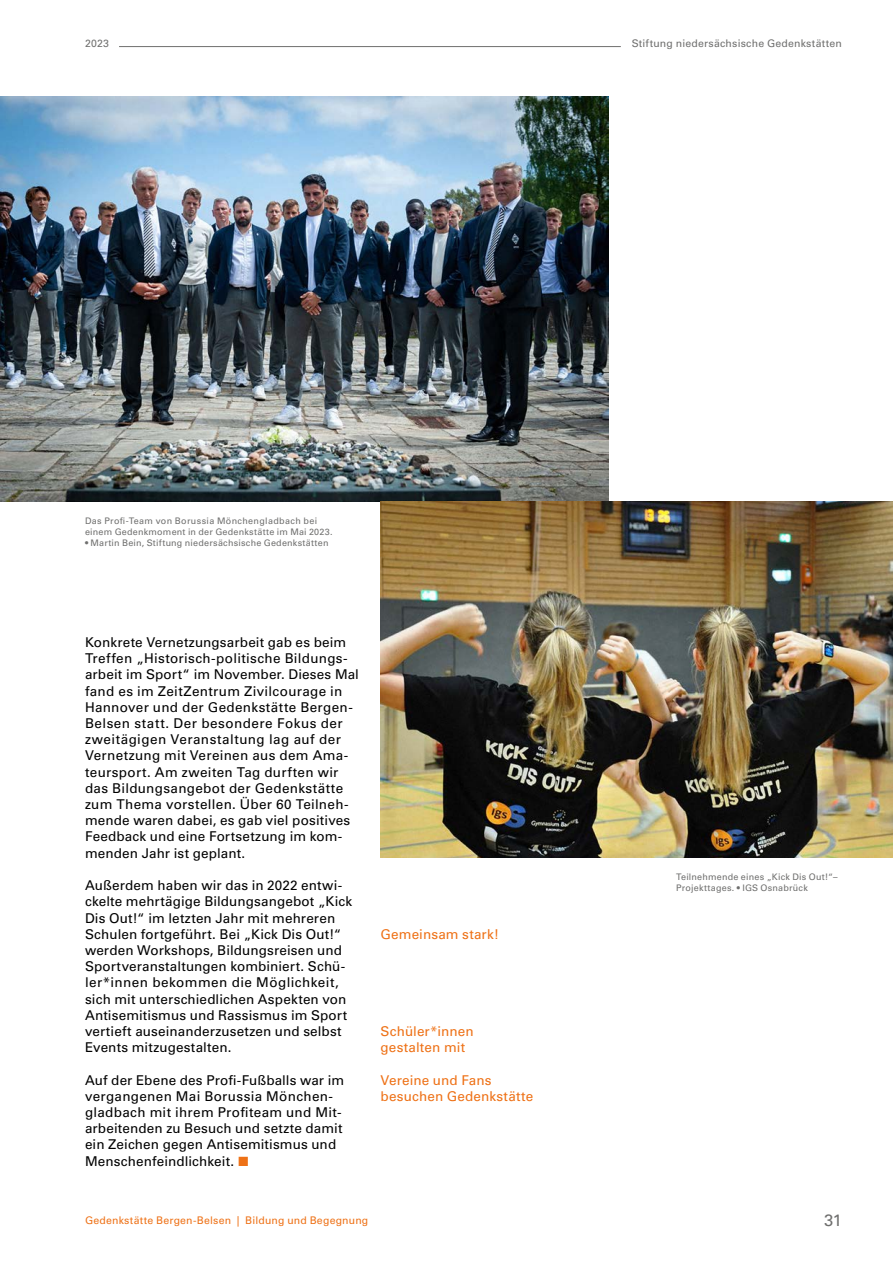
<style>
.page{position:relative;width:893px;height:1263px;background:#fff}
.page>*{position:absolute;margin:0;border:0;box-sizing:border-box;transform-origin:0 0}
.t1{font:16.5px "Univers LT Pro 55 Roman";color:#6f6f6e}
.t2{font:13.5px/16.2px "Univers LT Pro 55 Roman";letter-spacing:.01em;color:#000}
.t3{font:13.5px/16.2px "Univers LT Pro 55 Roman";letter-spacing:.01em;color:#ee7116}
.t4{font:10.5px "Univers LT Pro 55 Roman";letter-spacing:.02em;color:#ee7116}
.t5{font:10.5px "Univers LT Pro 55 Roman";letter-spacing:.02em;color:#6f6f6e}
.t6{font:9px/10.8px "Univers LT Pro 55 Roman";letter-spacing:.025em;color:#6f6f6e}
.s1{color:#ee7116}
</style>
<div class="page">
<img style="left:0;top:96px;width:609px;height:405px">
<img style="left:381px;top:501px;width:512px;height:357px">
<hr style="left:119px;top:46px;width:502px;height:1px;background:#6f6f6e">
<p class="t5" style="left:85px;top:37px;width:25px">2023</p>
<p class="t5" style="left:632px;top:37px;width:212px">Stiftung niedersächsische Gedenkstätten</p>
<p class="t6" style="left:85px;top:515px;width:249px">Das Profi-Team von Borussia Mönchengladbach bei einem Gedenkmoment in der Gedenkstätte im Mai 2023.</p>
<p class="t6" style="left:85px;top:537px;width:245px">• Martin Bein, Stiftung niedersächsische Gedenkstätten</p>
<p class="t2" style="left:85px;top:634px;width:276px">Konkrete Vernetzungsarbeit gab es beim Treffen „Historisch-politische Bildungs&shy;arbeit im Sport“ im November. Dieses Mal fand es im ZeitZentrum Zivilcourage in Hannover und der Gedenkstätte Bergen-Belsen statt. Der besondere Fokus der zweitägigen Veranstaltung lag auf der Vernetzung mit Vereinen aus dem Ama&shy;teursport. Am zweiten Tag durften wir das Bildungsangebot der Gedenkstätte zum Thema vorstellen. Über 60 Teilneh&shy;mende waren dabei, es gab viel positives Feedback und eine Fortsetzung im kom&shy;menden Jahr ist geplant.</p>
<p class="t2" style="left:85px;top:877px;width:269px">Außerdem haben wir das in 2022 entwi&shy;ckelte mehrtägige Bildungsangebot „Kick Dis Out!“ im letzten Jahr mit mehreren Schulen fortgeführt. Bei „Kick Dis Out!“ werden Workshops, Bildungsreisen und Sportveranstaltungen kombiniert. Schü&shy;ler*innen bekommen die Möglichkeit, sich mit unterschiedlichen Aspekten von Antisemitismus und Rassismus im Sport vertieft auseinanderzusetzen und selbst Events mitzugestalten.</p>
<p class="t2" style="left:85px;top:1072px;width:261px">Auf der Ebene des Profi-Fußballs war im vergangenen Mai Borussia Mönchen&shy;gladbach mit ihrem Profiteam und Mit&shy;arbeitenden zu Besuch und setzte damit ein Zeichen gegen Antisemitismus und Menschenfeindlichkeit. <span class="s1">◼</span></p>
<p class="t3" style="left:381px;top:926px;width:120px">Gemeinsam stark!</p>
<p class="t3" style="left:381px;top:1023px;width:95px">Schüler*innen gestalten mit</p>
<p class="t3" style="left:381px;top:1072px;width:154px">Vereine und Fans besuchen Gedenkstätte</p>
<p class="t6" style="left:676px;top:872px;width:163px">Teilnehmende eines „Kick Dis Out!“–<br>Projekttages. • IGS Osnabrück</p>
<p class="t4" style="left:85px;top:1214px;width:285px">Gedenkstätte Bergen-Belsen | Bildung und Begegnung</p>
<p class="t1" style="left:824px;top:1210px;width:19px">31</p>
</div>
